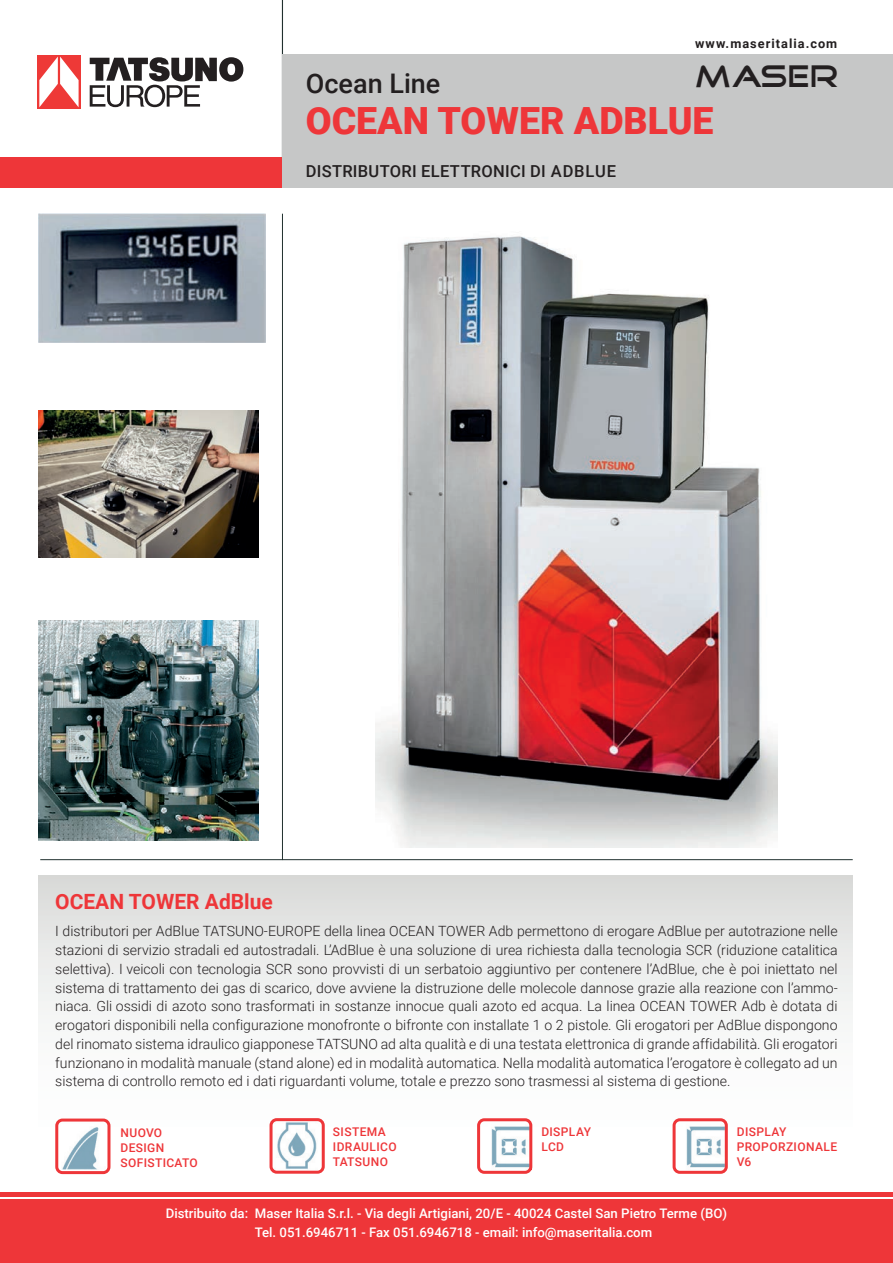
<style>
.page{position:relative;width:893px;height:1263px;background:#fff}
.page>*{position:absolute;margin:0;border:0;box-sizing:border-box;transform-origin:0 0}
.t1{font:900 37.5px "Roboto";color:#ee3639}
.t2{font:31.5px "Good Times";color:#231f20}
.t3{font:500 27px "Roboto";color:#231f20}
.t4{font:700 21px "Roboto";color:#ee3639}
.t5{font:500 16.5px "Roboto";letter-spacing:.02em;color:#231f20}
.t6{font:300 14.1px/18.8px "Roboto";color:#231f20;text-align:justify}
.t7{font:500 13.2px/19.5px "Roboto";color:#fff}
.t8{font:700 12.75px "Roboto";letter-spacing:.08em;color:#231f20}
.t9{font:500 12px/15px "Roboto";letter-spacing:.03em;color:#ee3639}
</style>
<div class="page">
<hr style="left:282px;top:0;width:1px;height:168px;background:#20302e">
<div style="left:0;top:157px;width:893px;height:31px;background:#ee3639"></div>
<div style="left:0;top:1199px;width:893px;height:64px;background:#ee3639"></div>
<div style="left:283px;top:54px;width:610px;height:134px;background:#c6c7c7"></div>
<hr style="left:0;top:1193px;width:893px;height:4px;background:#ee3639">
<hr style="left:282px;top:214px;width:1px;height:646px;background:#20302e">
<hr style="left:40px;top:859px;width:813px;height:1px;background:#20302e">
<div style="left:37px;top:55px;width:44px;height:53px;background:#ee3937"></div>
<svg style="left:39px;top:57px;width:40px;height:50px"></svg>
<svg style="left:90px;top:57px;width:153px;height:50px"></svg>
<div style="left:39px;top:876px;width:814px;height:299px;background:linear-gradient(to bottom,#dfe0de,#fff)"></div>
<img style="left:38px;top:410px;width:221px;height:147px">
<img style="left:39px;top:621px;width:220px;height:219px">
<img style="left:61px;top:1124px;width:44px;height:46px">
<img style="left:274px;top:1122px;width:44px;height:48px">
<img style="left:684px;top:1124px;width:40px;height:46px">
<img style="left:488px;top:1124px;width:40px;height:46px">
<div style="left:673px;top:1118px;width:55px;height:56px;border:3px solid #ee3639;border-radius:6px"></div>
<div style="left:477px;top:1118px;width:55px;height:56px;border:3px solid #ee3639;border-radius:6px"></div>
<div style="left:270px;top:1118px;width:55px;height:56px;border:3px solid #ee3639;border-radius:6px"></div>
<div style="left:55px;top:1118px;width:55px;height:56px;border:3px solid #ee3639;border-radius:6px"></div>
<img style="left:376px;top:236px;width:402px;height:611px">
<img style="left:38px;top:214px;width:228px;height:128px">
<h3 class="t3" style="left:306px;top:64px;width:136px">Ocean Line</h3>
<p class="t8" style="left:695px;top:34px;width:144px">www.maseritalia.com</p>
<h2 class="t2" style="left:696px;top:62px;width:145px">MASER</h2>
<h1 class="t1" style="left:306px;top:94px;width:409px">OCEAN TOWER ADBLUE</h1>
<p class="t5" style="left:306px;top:160px;width:312px">DISTRIBUTORI ELETTRONICI DI ADBLUE</p>
<h3 class="t4" style="left:55px;top:887px;width:219px">OCEAN TOWER AdBlue</h3>
<p class="t6" style="left:55px;top:921px;width:784px">I distributori per AdBlue TATSUNO-EUROPE della linea OCEAN TOWER Adb permettono di erogare AdBlue per autotrazione nelle stazioni di servizio stradali ed autostradali. L’AdBlue è una soluzione di urea richiesta dalla tecnologia SCR (riduzione catalitica selettiva). I veicoli con tecnologia SCR sono provvisti di un serbatoio aggiuntivo per contenere l’AdBlue, che è poi iniettato nel sistema di trattamento dei gas di scarico, dove avviene la distruzione delle molecole dannose grazie alla reazione con l’ammo&shy;niaca. Gli ossidi di azoto sono trasformati in sostanze innocue quali azoto ed acqua. La linea OCEAN TOWER Adb è dotata di erogatori disponibili nella configurazione monofronte o bifronte con installate 1 o 2 pistole. Gli erogatori per AdBlue dispongono del rinomato sistema idraulico giapponese TATSUNO ad alta qualità e di una testata elettronica di grande affidabilità. Gli erogatori funzionano in modalità manuale (stand alone) ed in modalità automatica. Nella modalità automatica l’erogatore è collegato ad un sistema di controllo remoto ed i dati riguardanti volume, totale e prezzo sono trasmessi al sistema di gestione.</p>
<p class="t9" style="left:541px;top:1124px;width:51px">DISPLAY<br>LCD</p>
<p class="t9" style="left:120px;top:1125px;width:79px">NUOVO<br>DESIGN<br>SOFISTICATO</p>
<p class="t9" style="left:333px;top:1124px;width:65px">SISTEMA<br>IDRAULICO<br>TATSUNO</p>
<p class="t9" style="left:737px;top:1124px;width:102px">DISPLAY<br>PROPORZIONALE<br>V6</p>
<p class="t7" style="left:255px;top:1203px;width:474px;text-indent:-89px">Distribuito da: Maser Italia S.r.l. - Via degli Artigiani, 20/E - 40024 Castel San Pietro Terme (BO)<br>Tel. 051.6946711 - Fax 051.6946718 - email: info@maseritalia.com</p>
</div>
